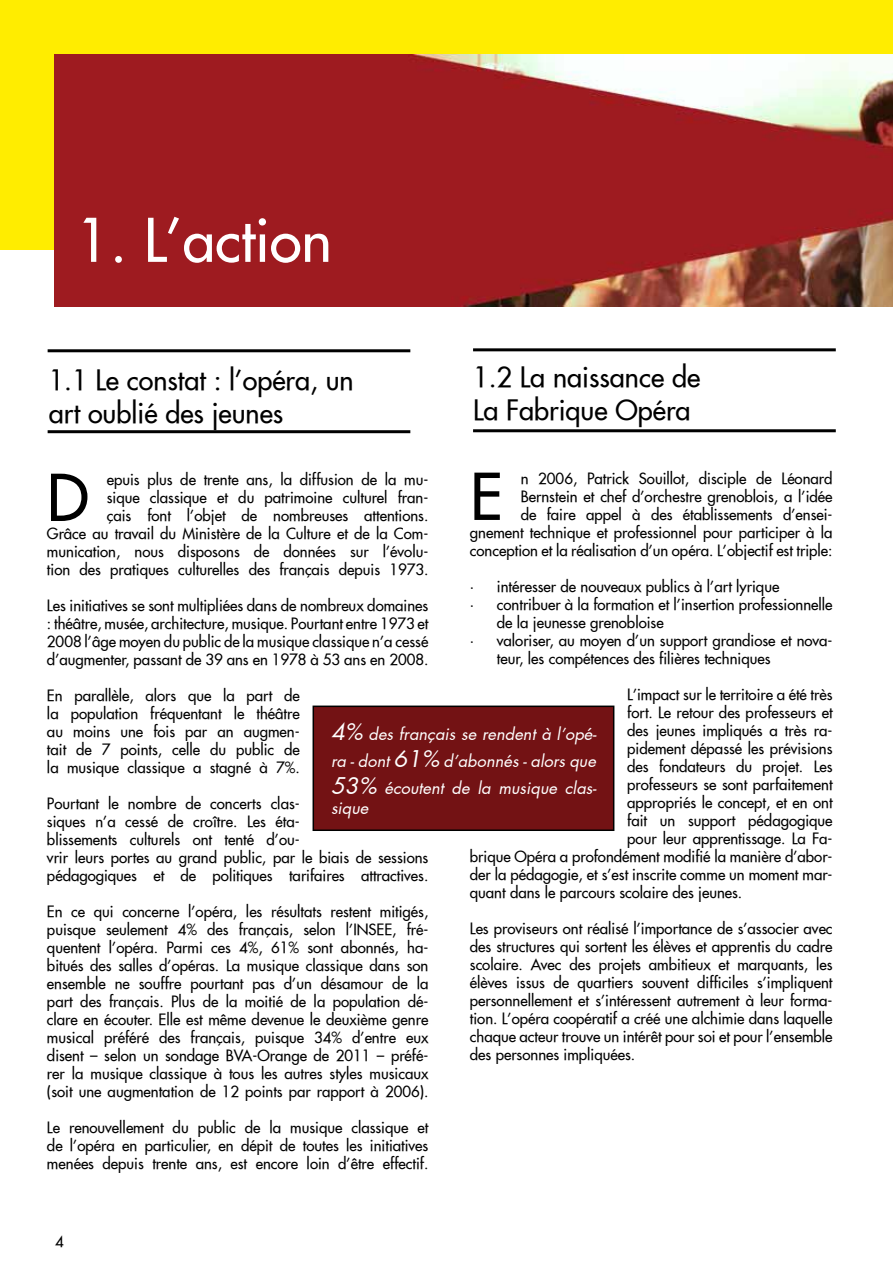
<style>
.page{position:relative;width:893px;height:1263px;background:#fff}
.page>*{position:absolute;margin:0;border:0;box-sizing:border-box;transform-origin:0 0}
.t1{font:62.7px "Futura Extended";color:#000}
.t2{font:58.5px "Futura Extended";color:#fff}
.t3{font:27px/32.4px "Futura Extended";color:#000}
.t4{font:italic 16.5px/27px "Futura Beyaz";color:#fff;text-align:justify}
.t5{font:15px/18px "Futura Extended";color:#000;text-align:justify}
.s1{font-size:22.5px}
</style>
<div class="page">
<div style="left:1px;top:0;width:892px;height:249px;background:#ffed00"></div>
<img style="left:54px;top:54px;width:839px;height:252px">
<hr style="left:48px;top:349px;width:362px;height:3px;background:#000">
<hr style="left:473px;top:348px;width:363px;height:3px;background:#000">
<hr style="left:48px;top:430px;width:362px;height:3px;background:#000">
<hr style="left:473px;top:429px;width:363px;height:3px;background:#000">
<div style="left:313px;top:706px;width:301px;height:124px;background:#731214"></div>
<div style="left:313px;top:705px;width:301px;height:126px;border:2px solid #000"></div>
<h2 class="t2" style="left:76px;top:202px;width:257px">1. L’action</h2>
<h3 class="t3" style="left:49px;top:364px;width:306px">1.1 Le constat : l’opéra, un art oublié des jeunes</h3>
<h3 class="t3" style="left:473px;top:361px;width:229px">1.2 La naissance de<br>La Fabrique Opéra</h3>
<p class="t5" style="left:470px;top:469px;width:364px;text-align:right">n 2006, Patrick Souillot, disciple de Léonard Bernstein et chef d’orchestre grenoblois, a l’idée<br>de faire appel à des établissements d’ensei&shy;gnement technique et professionnel pour participer à la conception et la réalisation d’un opéra. L’objectif est triple:</p>
<p class="t5" style="left:470px;top:577px;width:311px">• intéresser de nouveaux publics à l’art lyrique</p>
<p class="t5" style="left:497px;top:595px;width:337px;text-indent:-27px">• contribuer à la formation et l’insertion professionnelle de la jeunesse grenobloise</p>
<p class="t5" style="left:497px;top:631px;width:337px;text-indent:-27px">• valoriser, au moyen d’un support grandiose et nova&shy;teur, les compétences des filières techniques</p>
<p class="t5" style="left:627px;top:685px;width:207px">L’impact sur le territoire a été très</p>
<p class="t5" style="left:627px;top:703px;width:207px">fort. Le retour des professeurs et</p>
<p class="t5" style="left:627px;top:721px;width:207px">des jeunes impliqués a très ra-</p>
<p class="t5" style="left:627px;top:739px;width:207px">pidement dépassé les prévisions</p>
<p class="t5" style="left:627px;top:757px;width:207px">des fondateurs du projet. Les</p>
<p class="t5" style="left:627px;top:775px;width:207px">professeurs se sont parfaitement</p>
<p class="t5" style="left:627px;top:793px;width:207px">appropriés le concept, et en ont</p>
<p class="t5" style="left:627px;top:811px;width:207px">fait un support pédagogique</p>
<p class="t5" style="left:627px;top:829px;width:207px">pour leur apprentissage. La Fa-</p>
<p class="t5" style="left:470px;top:847px;width:364px">brique Opéra a profondément modifié la manière d’abor-</p>
<p class="t5" style="left:470px;top:865px;width:364px">der la pédagogie, et s’est inscrite comme un moment mar-</p>
<p class="t5" style="left:470px;top:883px;width:274px">quant dans le parcours scolaire des jeunes.</p>
<p class="t5" style="left:470px;top:919px;width:364px">Les proviseurs ont réalisé l’importance de s’associer avec des structures qui sortent les élèves et apprentis du cadre scolaire. Avec des projets ambitieux et marquants, les élèves issus de quartiers souvent difficiles s’impliquent personnellement et s’intéressent autrement à leur forma&shy;tion. L’opéra coopératif a créé une alchimie dans laquelle chaque acteur trouve un intérêt pour soi et pour l’ensemble des personnes impliquées.</p>
<p class="t5" style="left:47px;top:470px;width:383px;text-align:right">epuis plus de trente ans, la diffusion de la mu-<br>sique classique et du patrimoine culturel fran-<br>çais font l’objet de nombreuses attentions.<br>Grâce au travail du Ministère de la Culture et de la Com&shy;munication, nous disposons de données sur l’évolu&shy;tion des pratiques culturelles des français depuis 1973.</p>
<p class="t5" style="left:47px;top:596px;width:383px">Les initiatives se sont multipliées dans de nombreux domaines : théâtre, musée, architecture, musique. Pourtant entre 1973 et 2008 l’âge moyen du public de la musique classique n’a cessé d’augmenter, passant de 39 ans en 1978 à 53 ans en 2008.</p>
<p class="t5" style="left:47px;top:686px;width:254px">En parallèle, alors que la part de la population fréquentant le théâtre au moins une fois par an augmen&shy;tait de 7 points, celle du public de la musique classique a stagné à 7%.</p>
<p class="t5" style="left:47px;top:794px;width:383px;text-align:left">Pourtant le nombre de concerts clas-<br>siques n’a cessé de croître. Les éta-<br>blissements culturels ont tenté d’ou-<br>vrir leurs portes au grand public, par le biais de sessions pédagogiques et de politiques tarifaires attractives.</p>
<p class="t5" style="left:47px;top:902px;width:383px">En ce qui concerne l’opéra, les résultats restent mitigés, puisque seulement 4% des français, selon l’INSEE, fré&shy;quentent l’opéra. Parmi ces 4%, 61% sont abonnés, ha&shy;bitués des salles d’opéras. La musique classique dans son ensemble ne souffre pourtant pas d’un désamour de la part des français. Plus de la moitié de la population dé&shy;clare en écouter. Elle est même devenue le deuxième genre musical préféré des français, puisque 34% d’entre eux disent – selon un sondage BVA-Orange de 2011 – préfé&shy;rer la musique classique à tous les autres styles musicaux (soit une augmentation de 12 points par rapport à 2006).</p>
<p class="t5" style="left:47px;top:1118px;width:383px">Le renouvellement du public de la musique classique et de l’opéra en particulier, en dépit de toutes les initiatives menées depuis trente ans, est encore loin d’être effectif.</p>
<h1 class="t1" style="left:470px;top:455px;width:34px">E</h1>
<h1 class="t1" style="left:47px;top:457px;width:43px">D</h1>
<p class="t4" style="left:331px;top:720px;width:267px"><span class="s1">4%</span> des français se rendent à l’opé&shy;ra - dont <span class="s1">61%</span> d’abonnés - alors que <span class="s1">53%</span> écoutent de la musique clas-</p>
<p class="t4" style="left:331px;top:794px;width:39px">sique</p>
<p class="t5" style="left:55px;top:1232px;width:10px">4</p>
</div>
